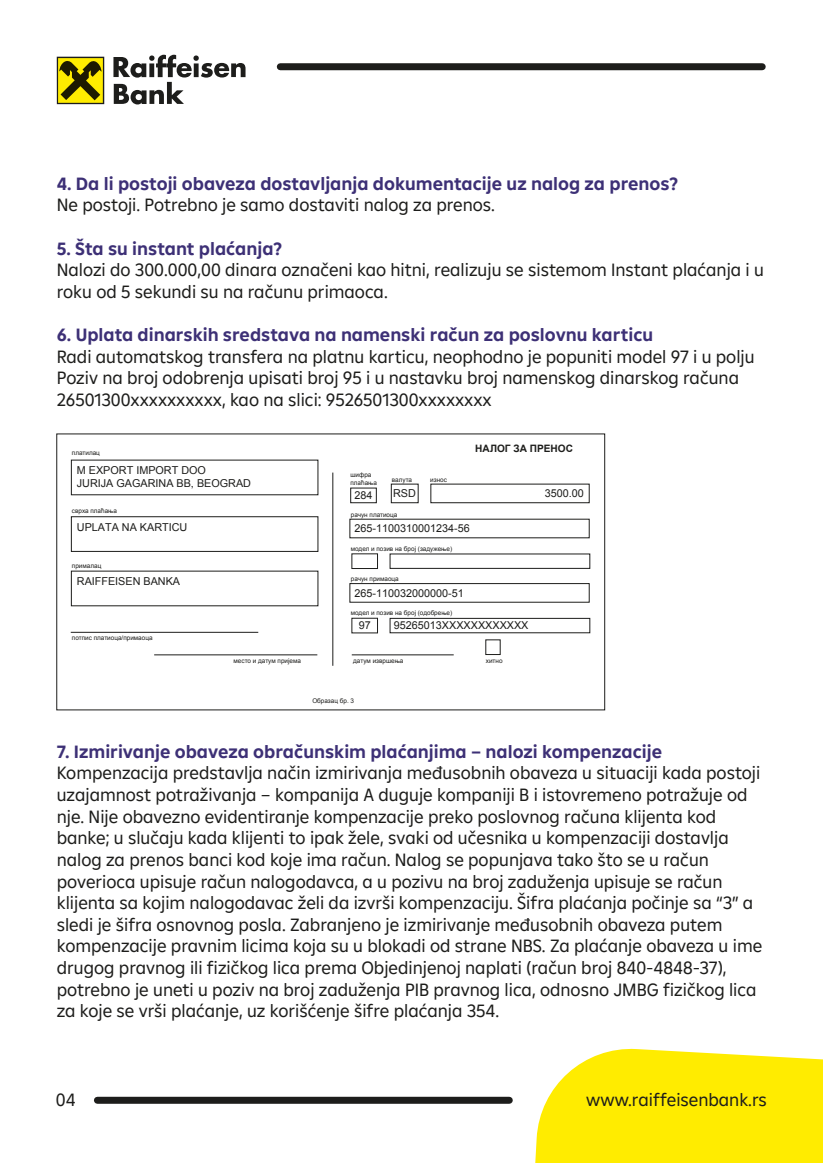
<style>
.page{position:relative;width:823px;height:1163px;background:#fff}
.page>*{position:absolute;margin:0;border:0;box-sizing:border-box;transform-origin:0 0}
.t1{font:18px/21.6px "Amalia";color:#1d1d1b}
.t2{font:700 18px "Amalia";color:#3d3076}
.t3{font:11px/12.8px "Arial";color:#1d1d1b}
.t4{font:700 10.2px "Arial";color:#1d1d1b}
.t5{font:6.4px/7.8px "Arial";color:#1d1d1b}
</style>
<div class="page">
<svg style="left:479px;top:1048px;width:343px;height:114px;fill:#ffec00"></svg>
<div style="left:57px;top:57px;width:47px;height:47px;background:#1d1d1b"></div>
<div style="left:58px;top:58px;width:45px;height:45px;background:#ffec00"></div>
<svg style="left:59px;top:61px;width:42px;height:39px"></svg>
<svg style="left:113px;top:55px;width:132px;height:49px"></svg>
<div style="left:280px;top:63px;width:481px;height:7px;background:#1d1d1b"></div>
<div style="left:97px;top:1096px;width:412px;height:7px;background:#1d1d1b"></div>
<div style="left:56px;top:433px;width:549px;height:277px;border:1px solid #1d1d1b"></div>
<div style="left:71px;top:516px;width:247px;height:36px;border:1px solid #1d1d1b"></div>
<div style="left:350px;top:487px;width:26px;height:16px;border:1px solid #1d1d1b"></div>
<div style="left:390px;top:483px;width:28px;height:20px;border:1px solid #1d1d1b"></div>
<div style="left:430px;top:483px;width:159px;height:20px;border:1px solid #1d1d1b"></div>
<div style="left:351px;top:553px;width:27px;height:16px;border:1px solid #1d1d1b"></div>
<hr style="left:71px;top:631px;width:187px;height:1px;background:#1d1d1b">
<hr style="left:154px;top:654px;width:163px;height:1px;background:#1d1d1b">
<hr style="left:351px;top:654px;width:102px;height:1px;background:#1d1d1b">
<hr style="left:332px;top:472px;width:1px;height:193px;background:#1d1d1b">
<div style="left:349px;top:583px;width:240px;height:19px;border:1px solid #1d1d1b"></div>
<div style="left:351px;top:617px;width:27px;height:16px;border:1px solid #1d1d1b"></div>
<div style="left:389px;top:617px;width:201px;height:16px;border:1px solid #1d1d1b"></div>
<p class="t2" style="left:57px;top:172px;width:622px">4. Da li postoji obaveza dostavljanja dokumentacije uz nalog za prenos?</p>
<p class="t1" style="left:57px;top:193px;width:439px">Ne postoji. Potrebno je samo dostaviti nalog za prenos.</p>
<p class="t2" style="left:57px;top:236px;width:227px">5. Šta su instant plaćanja?</p>
<p class="t1" style="left:57px;top:258px;width:708px">Nalozi do 300.000,00 dinara označeni kao hitni, realizuju se sistemom Instant plaćanja i u roku od 5 sekundi su na računu primaoca.</p>
<p class="t2" style="left:57px;top:323px;width:597px">6. Uplata dinarskih sredstava na namenski račun za poslovnu karticu</p>
<p class="t1" style="left:57px;top:345px;width:699px">Radi automatskog transfera na platnu karticu, neophodno je popuniti model 97 i u polju<br>Poziv na broj odobrenja upisati broj 95 i u nastavku broj namenskog dinarskog računa<br>26501300xxxxxxxxxx, kao na slici: 9526501300xxxxxxxx</p>
<p class="t4" style="left:475px;top:441px;width:99px">НАЛОГ ЗА ПРЕНОС</p>
<p class="t5" style="left:350px;top:471px;width:28px">шифра плаћања</p>
<p class="t5" style="left:392px;top:476px;width:22px">валута</p>
<p class="t5" style="left:430px;top:476px;width:18px">износ</p>
<p class="t5" style="left:350px;top:510px;width:48px">рачун платиоца</p>
<p class="t5" style="left:350px;top:545px;width:103px">модел и позив на број (задужење)</p>
<p class="t5" style="left:72px;top:449px;width:29px">платилац</p>
<p class="t3" style="left:77px;top:464px;width:175px">M EXPORT IMPORT DOO<br>JURIJA GAGARINA BB, BEOGRAD</p>
<p class="t3" style="left:77px;top:520px;width:112px">UPLATA NA KARTICU</p>
<p class="t3" style="left:393px;top:487px;width:24px">RSD</p>
<p class="t3" style="left:544px;top:487px;width:41px">3500.00</p>
<p class="t3" style="left:354px;top:522px;width:117px">265-1100310001234-56</p>
<p class="t3" style="left:354px;top:489px;width:20px">284</p>
<p class="t5" style="left:72px;top:507px;width:46px">сврха плаћања</p>
<p class="t5" style="left:72px;top:561px;width:31px">прималац</p>
<p class="t3" style="left:77px;top:575px;width:105px">RAIFFEISEN BANKA</p>
<p class="t5" style="left:72px;top:633px;width:82px">потпис платиоца/примаоца</p>
<p class="t5" style="left:233px;top:657px;width:69px">место и датум пријема</p>
<p class="t5" style="left:350px;top:575px;width:49px">рачун примаоца</p>
<p class="t5" style="left:350px;top:609px;width:103px">модел и позив на број (одобрење)</p>
<p class="t3" style="left:354px;top:586px;width:111px">265-110032000000-51</p>
<p class="t3" style="left:393px;top:619px;width:136px">95265013XXXXXXXXXXXX</p>
<p class="t3" style="left:358px;top:619px;width:14px">97</p>
<p class="t5" style="left:353px;top:657px;width:52px">датум извршења</p>
<p class="t5" style="left:485px;top:657px;width:18px">хитно</p>
<p class="t5" style="left:312px;top:697px;width:43px">Образац бр. 3</p>
<p class="t2" style="left:57px;top:739px;width:606px">7. Izmirivanje obaveza obračunskim plaćanjima – nalozi kompenzacije</p>
<p class="t1" style="left:57px;top:761px;width:706px">Kompenzacija predstavlja način izmirivanja međusobnih obaveza u situaciji kada postoji uzajamnost potraživanja – kompanija A duguje kompaniji B i istovremeno potražuje od nje. Nije obavezno evidentiranje kompenzacije preko poslovnog računa klijenta kod banke; u slučaju kada klijenti to ipak žele, svaki od učesnika u kompenzaciji dostavlja nalog za prenos banci kod koje ima račun. Nalog se popunjava tako što se u račun poverioca upisuje račun nalogodavca, a u pozivu na broj zaduženja upisuje se račun klijenta sa kojim nalogodavac želi da izvrši kompenzaciju. Šifra plaćanja počinje sa “3” a sledi je šifra osnovnog posla. Zabranjeno je izmirivanje međusobnih obaveza putem kompenzacije pravnim licima koja su u blokadi od strane NBS. Za plaćanje obaveza u ime drugog pravnog ili fizičkog lica prema Objedinjenoj naplati (račun broj 840-4848-37), potrebno je uneti u poziv na broj zaduženja PIB pravnog lica, odnosno JMBG fizičkog lica za koje se vrši plaćanje, uz korišćenje šifre plaćanja 354.</p>
<p class="t1" style="left:56px;top:1088px;width:21px">04</p>
<p class="t1" style="left:586px;top:1088px;width:182px">www.raiffeisenbank.rs</p>
</div>
